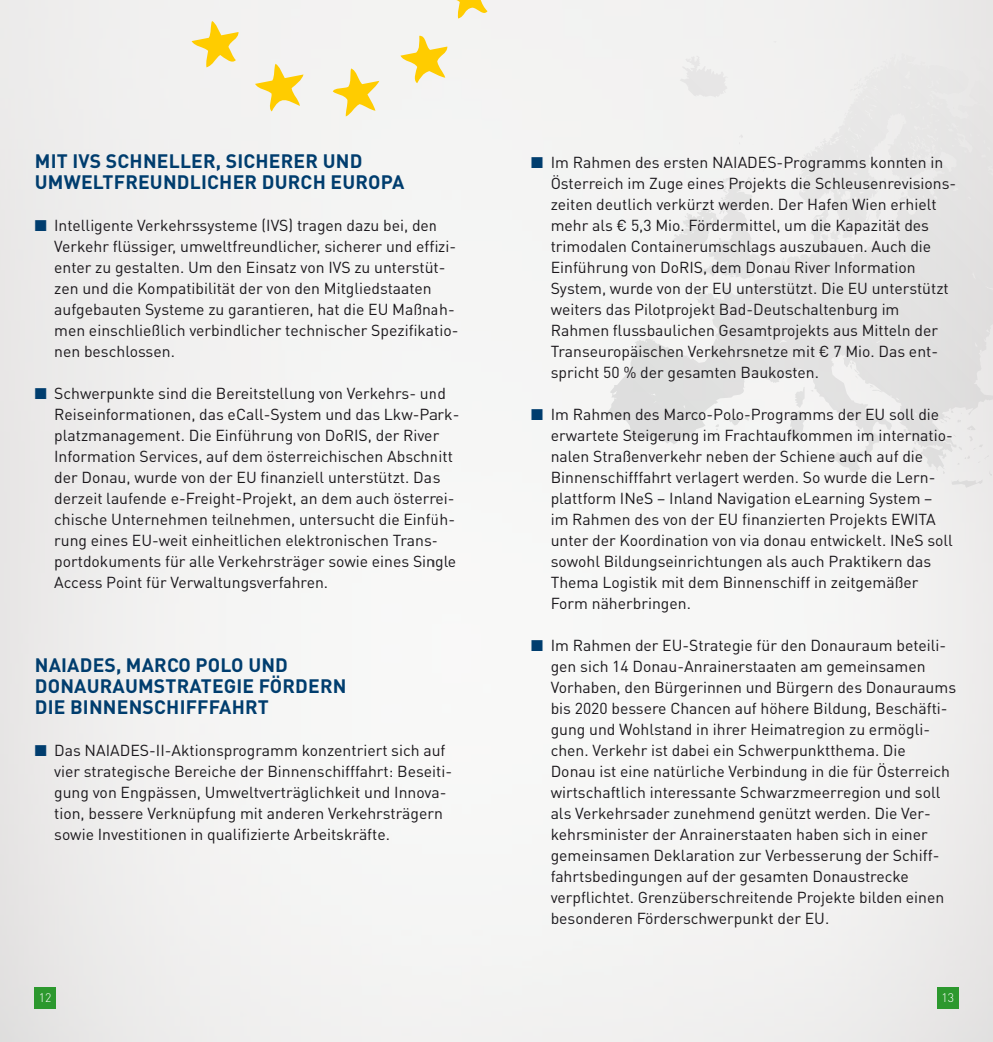
<style>
.page{position:relative;width:993px;height:1042px;background:#fff}
.page>*{position:absolute;margin:0;border:0;box-sizing:border-box;transform-origin:0 0}
.t1{font:700 19.25px "DIN Pro";letter-spacing:.01em;color:#003d6e}
.t2{font:15.75px/21px "DIN Pro";color:#1a171b}
.t3{font:300 12.25px "DIN Pro";color:#fff}
.s1{color:#003d6e}
</style>
<div class="page">
<img style="left:0;top:0;width:992px;height:1042px">
<div style="left:936px;top:987px;width:21px;height:21px;background:#2c982e"></div>
<div style="left:35px;top:987px;width:21px;height:21px;background:#2c982e"></div>
<svg style="left:159px;top:0;width:322px;height:117px"></svg>
<svg style="left:481px;top:0;width:511px;height:488px;fill:#f2f2f1"></svg>
<p class="t1" style="left:35px;top:148px;width:85px">MIT IVS SCHNELLER</p>
<p class="t1" style="left:216px;top:148px;width:23px">, SICHERER</p>
<p class="t1" style="left:322px;top:148px;width:14px">UND</p>
<p class="t1" style="left:35px;top:169px;width:14px">UMWELTFREUNDLICHER</p>
<p class="t1" style="left:262px;top:169px;width:14px">DURCH</p>
<p class="t1" style="left:330px;top:169px;width:25px">EUROPA</p>
<p class="t2" style="left:54px;top:214px;width:406px;text-indent:-19px"><span class="s1">■</span> Intelligente Verkehrssysteme (IVS) tragen dazu bei, den Verkehr flüssiger, umweltfreundlicher, sicherer und effizi&shy;enter zu gestalten. Um den Einsatz von IVS zu unterstüt&shy;zen und die Kompatibilität der von den Mitgliedstaaten aufgebauten Systeme zu garantieren, hat die EU Maßnah&shy;men einschließlich verbindlicher technischer Spezifikatio&shy;nen beschlossen.</p>
<p class="t2" style="left:54px;top:382px;width:406px;text-indent:-19px"><span class="s1">■</span> Schwerpunkte sind die Bereitstellung von Verkehrs- und Reiseinformationen, das eCall-System und das Lkw-Park&shy;platzmanagement. Die Einführung von DoRIS, der River Information Services, auf dem österreichischen Abschnitt der Donau, wurde von der EU finanziell unterstützt. Das derzeit laufende e-Freight-Projekt, an dem auch österrei&shy;chische Unternehmen teilnehmen, untersucht die Einfüh&shy;rung eines EU-weit einheitlichen elektronischen Trans&shy;portdokuments für alle Verkehrsträger sowie eines Single Access Point für Verwaltungsverfahren.</p>
<p class="t1" style="left:35px;top:652px;width:26px">NAIADES</p>
<p class="t1" style="left:116px;top:652px;width:39px">, MARCO</p>
<p class="t1" style="left:195px;top:652px;width:25px">POLO</p>
<p class="t1" style="left:248px;top:652px;width:14px">UND</p>
<p class="t1" style="left:35px;top:673px;width:26px">DONAURAUMSTRATEGIE</p>
<p class="t1" style="left:259px;top:673px;width:14px">FÖRDERN</p>
<p class="t1" style="left:35px;top:694px;width:11px">DIE</p>
<p class="t1" style="left:70px;top:694px;width:26px">BINNENSCHIFFFAHRT</p>
<p class="t2" style="left:54px;top:739px;width:399px;text-indent:-19px"><span class="s1">■</span> Das NAIADES-II-Aktionsprogramm konzentriert sich auf vier strategische Bereiche der Binnenschifffahrt: Beseiti&shy;gung von Engpässen, Umweltverträglichkeit und Innova&shy;tion, bessere Verknüpfung mit anderen Verkehrsträgern sowie Investitionen in qualifizierte Arbeitskräfte.</p>
<p class="t2" style="left:550px;top:151px;width:407px;text-indent:-19px"><span class="s1">■</span> Im Rahmen des ersten NAIADES-Programms konnten in Österreich im Zuge eines Projekts die Schleusenrevisions&shy;zeiten deutlich verkürzt werden. Der Hafen Wien erhielt mehr als € 5,3 Mio. Fördermittel, um die Kapazität des trimodalen Containerumschlags auszubauen. Auch die Einführung von DoRIS, dem Donau River Information System, wurde von der EU unterstützt. Die EU unterstützt weiters das Pilotprojekt Bad-Deutschaltenburg im Rahmen flussbaulichen Gesamtprojekts aus Mitteln der Transeuropäischen Verkehrsnetze mit € 7 Mio. Das ent&shy;spricht 50 % der gesamten Baukosten.</p>
<p class="t2" style="left:550px;top:403px;width:403px;text-indent:-19px"><span class="s1">■</span> Im Rahmen des Marco-Polo-Programms der EU soll die erwartete Steigerung im Frachtaufkommen im internatio&shy;nalen Straßenverkehr neben der Schiene auch auf die Binnenschifffahrt verlagert werden. So wurde die Lern&shy;plattform INeS – Inland Navigation eLearning System – im Rahmen des von der EU finanzierten Projekts EWITA unter der Koordination von via donau entwickelt. INeS soll sowohl Bildungseinrichtungen als auch Praktikern das Thema Logistik mit dem Binnenschiff in zeitgemäßer Form näherbringen.</p>
<p class="t2" style="left:550px;top:634px;width:407px;text-indent:-19px"><span class="s1">■</span> Im Rahmen der EU-Strategie für den Donauraum beteili&shy;gen sich 14 Donau-Anrainerstaaten am gemeinsamen Vorhaben, den Bürgerinnen und Bürgern des Donauraums bis 2020 bessere Chancen auf höhere Bildung, Beschäfti&shy;gung und Wohlstand in ihrer Heimatregion zu ermögli&shy;chen. Verkehr ist dabei ein Schwerpunktthema. Die<br>Donau ist eine natürliche Verbindung in die für Österreich wirtschaftlich interessante Schwarzmeerregion und soll als Verkehrsader zunehmend genützt werden. Die Ver&shy;kehrsminister der Anrainerstaaten haben sich in einer gemeinsamen Deklaration zur Verbesserung der Schiff&shy;fahrtsbedingungen auf der gesamten Donaustrecke verpflichtet. Grenzüberschreitende Projekte bilden einen besonderen Förderschwerpunkt der EU.</p>
<p class="t3" style="left:39px;top:989px;width:14px">12</p>
<p class="t3" style="left:941px;top:989px;width:14px">13</p>
</div>
